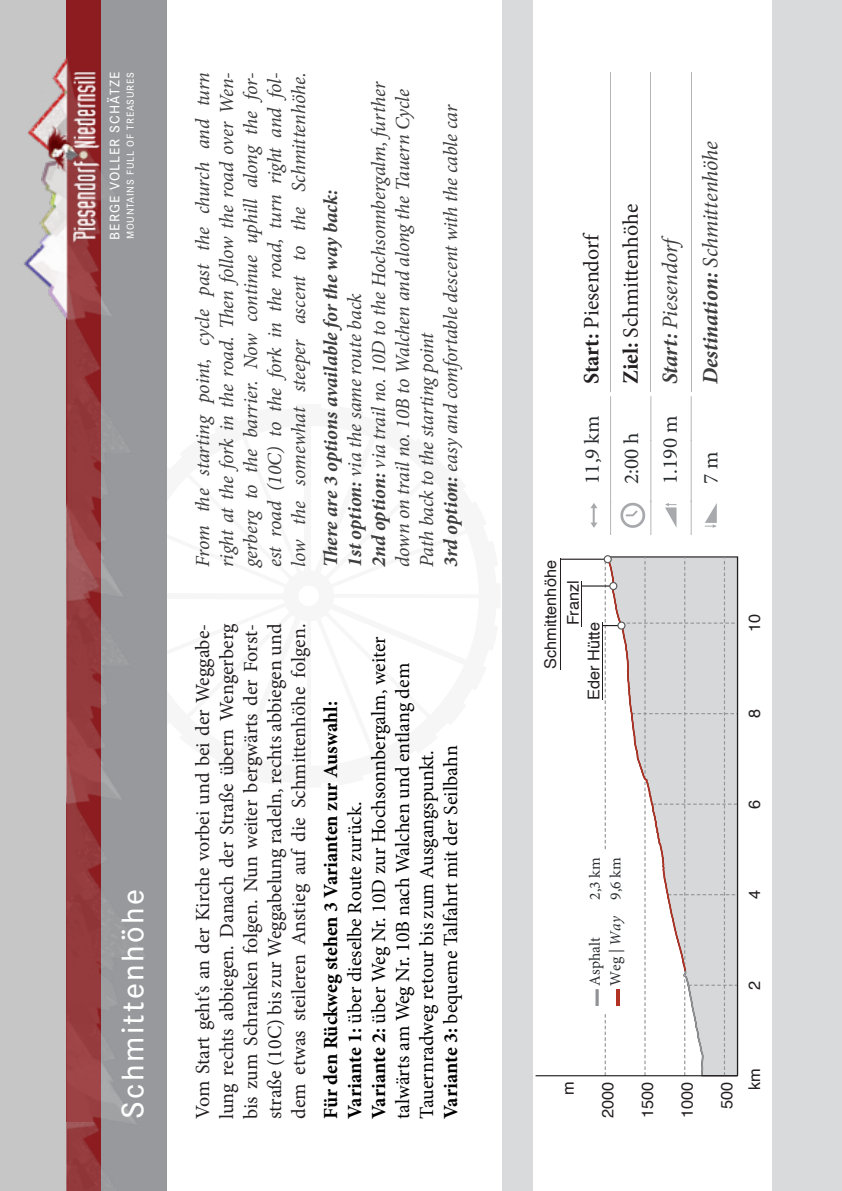
<style>
.page{position:relative;width:842px;height:1191px;background:#fff}
.page>*{position:absolute;margin:0;border:0;box-sizing:border-box;transform-origin:0 0}
.t1{font:500 32.4px "Corporate S Pro";letter-spacing:.075em;color:#fff}
.t2{font:italic 22px "Minion Pro";letter-spacing:-.01em;color:#3e3e3f}
.t3{font:22px "Minion Pro";color:#231f20}
.t4{font:21px/39.4px "Minion Pro";color:#292d2f}
.t5{font:italic 20px/24px "Minion Pro";letter-spacing:-.01em;color:#3e3e3f;text-align:justify}
.t6{font:20px/24px "Minion Pro";color:#231f20;text-align:justify}
.t7{font:20px/24px "Minion Pro";color:#000}
.t8{font:700 20px "Minion Pro";color:#000}
.t9{font:italic 700 20px "Minion Pro";letter-spacing:-.005em;color:#3e3e3f}
.t10{font:16.2px "Helvetica";color:#231f20}
.t11{font:15.4px/20.6px "Minion Pro";color:#292d2f}
.t12{font:500 14.4px "Corporate S Pro";letter-spacing:.075em;color:#fff}
.t13{font:500 10.4px "Corporate S Pro";letter-spacing:.075em;color:#fff}
.s1{font-weight:700}
.s2{font-style:italic}
</style>
<div class="page">
<div style="left:283px;top:570px;width:51px;height:51px;border:15px solid #231f20;border-radius:50%"></div>
<hr style="left:307px;top:613px;width:4px;height:162px;background:#f6f6f6">
<div style="left:305px;top:416px;width:6px;height:162px;background:#f6f6f6"></div>
<svg style="left:312px;top:570px;width:22px;height:51px"></svg>
<svg style="left:283px;top:570px;width:21px;height:51px"></svg>
<div style="left:95px;top:0;width:72px;height:1191px;background:#97999c"></div>
<div style="left:0;top:0;width:95px;height:1191px;background:#c6c6c7"></div>
<div style="left:502px;top:0;width:340px;height:1191px;background:#d9dadc"></div>
<div style="left:533px;top:0;width:240px;height:1191px;background:#fff"></div>
<hr style="left:737px;top:557px;width:1px;height:518px;background:#231f20">
<hr style="left:536px;top:1075px;width:201px;height:1px;background:#231f20">
<hr style="left:581px;top:580px;width:1px;height:46px;background:#231f20">
<hr style="left:560px;top:558px;width:1px;height:112px;background:#231f20">
<hr style="left:560px;top:558px;width:48px;height:2px;background:#231f20">
<hr style="left:582px;top:585px;width:33px;height:1px;background:#231f20">
<hr style="left:602px;top:622px;width:1px;height:78px;background:#231f20">
<svg style="left:603px;top:555px;width:134px;height:522px"></svg>
<div style="left:618px;top:622px;width:7px;height:7px;background:#fff;border-radius:50%"></div>
<div style="left:617px;top:621px;width:8px;height:8px;border:1px solid #57585a;border-radius:50%"></div>
<div style="left:604px;top:556px;width:7px;height:7px;background:#fff;border-radius:50%"></div>
<div style="left:604px;top:555px;width:8px;height:8px;border:1px solid #57585a;border-radius:50%"></div>
<div style="left:772px;top:0;width:70px;height:1191px;background:#d9dadc"></div>
<div style="left:582px;top:850px;width:46px;height:162px;background:#fff"></div>
<svg style="left:595px;top:989px;width:4px;height:17px"></svg>
<div style="left:616px;top:989px;width:3px;height:17px;border:2px solid #b23224"></div>
<hr style="left:610px;top:500px;width:1px;height:35px;background:#b4b7b7">
<hr style="left:610px;top:440px;width:1px;height:62px;background:#b4b7b7">
<hr style="left:610px;top:397px;width:1px;height:44px;background:#b4b7b7">
<hr style="left:650px;top:500px;width:1px;height:35px;background:#b4b7b7">
<hr style="left:650px;top:440px;width:1px;height:62px;background:#b4b7b7">
<hr style="left:650px;top:397px;width:1px;height:44px;background:#b4b7b7">
<hr style="left:691px;top:500px;width:1px;height:35px;background:#b4b7b7">
<hr style="left:691px;top:440px;width:1px;height:62px;background:#b4b7b7">
<hr style="left:691px;top:397px;width:1px;height:44px;background:#b4b7b7">
<svg style="left:590px;top:503px;width:7px;height:25px"></svg>
<svg style="left:620px;top:503px;width:25px;height:25px"></svg>
<svg style="left:665px;top:503px;width:11px;height:24px"></svg>
<svg style="left:705px;top:503px;width:12px;height:25px"></svg>
<hr style="left:691px;top:72px;width:1px;height:319px;background:#b3b6b6">
<hr style="left:650px;top:72px;width:1px;height:319px;background:#b3b6b6">
<hr style="left:610px;top:72px;width:1px;height:319px;background:#b3b6b6">
<div style="left:67px;top:0;width:34px;height:1191px;background:#8c1c1f"></div>
<img style="left:24px;top:49px;width:99px;height:449px">
<img style="left:66px;top:498px;width:75px;height:631px">
<img style="left:67px;top:1122px;width:74px;height:69px">
<img style="left:24px;top:69px;width:78px;height:176px">
<p class="t12" style="left:104px;top:240px;width:169px;rotate:-90deg">BERGE VOLLER SCHÄTZE</p>
<p class="t13" style="left:123px;top:239px;width:169px;rotate:-90deg">MOUNTAINS FULL OF TREASURES</p>
<p class="t5" style="left:191px;top:567px;width:496px;rotate:-90deg">From the starting point, cycle past the church and turn right at the fork in the road. Then follow the road over Wen&shy;gerberg to the barrier. Now continue uphill along the for&shy;est road (10C) to the fork in the road, turn right and fol&shy;low the somewhat steeper ascent to the Schmittenhöhe.</p>
<p class="t5" style="left:367px;top:567px;width:487px;text-align:left;rotate:-90deg"><span class="s1">2nd option:</span> via trail no. 10D to the Hochsonnbergalm, further down on trail no. 10B to Walchen and along the Tauern Cycle<br>Path back to the starting point</p>
<p class="t5" style="left:439px;top:567px;width:464px;rotate:-90deg"><span class="s1">3rd option:</span> easy and comfortable descent with the cable car</p>
<p class="t9" style="left:316px;top:567px;width:379px;rotate:-90deg">There are 3 options available for the way back:</p>
<p class="t5" style="left:343px;top:567px;width:275px;rotate:-90deg"><span class="s1">1st option:</span> via the same route back</p>
<p class="t1" style="left:108px;top:1119px;width:232px;rotate:-90deg">Schmittenhöhe</p>
<p class="t6" style="left:191px;top:1119px;width:496px;rotate:-90deg">Vom Start geht‘s an der Kirche vorbei und bei der Weggabe&shy;lung rechts abbiegen. Danach der Straße übern Wengerberg bis zum Schranken folgen. Nun weiter bergwärts der Forst&shy;straße (10C) bis zur Weggabelung radeln, rechts abbiegen und dem etwas steileren Anstieg auf die Schmittenhöhe folgen.</p>
<p class="t8" style="left:317px;top:1119px;width:419px;rotate:-90deg">Für den Rückweg stehen 3 Varianten zur Auswahl:</p>
<p class="t7" style="left:343px;top:1119px;width:319px;rotate:-90deg"><span class="s1">Variante 1:</span> über dieselbe Route zurück.</p>
<p class="t7" style="left:367px;top:1119px;width:484px;rotate:-90deg"><span class="s1">Variante 2:</span> über Weg Nr. 10D zur Hochsonnbergalm, weiter talwärts am Weg Nr. 10B nach Walchen und entlang dem<br>Tauernradweg retour bis zum Ausgangspunkt.</p>
<p class="t7" style="left:439px;top:1119px;width:375px;rotate:-90deg"><span class="s1">Variante 3:</span> bequeme Talfahrt mit der Seilbahn</p>
<p class="t3" style="left:577px;top:384px;width:154px;rotate:-90deg"><span class="s1">Start:</span> Piesendorf</p>
<p class="t3" style="left:616px;top:384px;width:182px;rotate:-90deg"><span class="s1">Ziel:</span> Schmittenhöhe</p>
<p class="t2" style="left:655px;top:384px;width:154px;rotate:-90deg"><span class="s1">Start:</span> Piesendorf</p>
<p class="t2" style="left:695px;top:384px;width:245px;rotate:-90deg"><span class="s1">Destination:</span> Schmittenhöhe</p>
<p class="t4" style="left:573px;top:484px;width:70px;rotate:-90deg">11,9 km<br>2:00 h<br>1.190 m<br>7 m</p>
<p class="t10" style="left:538px;top:669px;width:110px;rotate:-90deg">Schmittenhöhe</p>
<p class="t10" style="left:561px;top:625px;width:47px;rotate:-90deg">Franzl</p>
<p class="t10" style="left:581px;top:700px;width:79px;rotate:-90deg">Eder Hütte</p>
<p class="t10" style="left:742px;top:632px;width:20px;rotate:-90deg">10</p>
<p class="t10" style="left:742px;top:718px;width:11px;rotate:-90deg">8</p>
<p class="t11" style="left:585px;top:899px;width:44px;rotate:-90deg">2,3 km<br>9,6 km</p>
<p class="t11" style="left:585px;top:985px;width:72px;rotate:-90deg">Asphalt<br>Weg | <span class="s2">Way</span></p>
<p class="t10" style="left:742px;top:808px;width:11px;rotate:-90deg">6</p>
<p class="t10" style="left:742px;top:899px;width:11px;rotate:-90deg">4</p>
<p class="t10" style="left:742px;top:989px;width:11px;rotate:-90deg">2</p>
<p class="t10" style="left:555px;top:1095px;width:15px;rotate:-90deg">m</p>
<p class="t10" style="left:595px;top:1118px;width:38px;rotate:-90deg">2000</p>
<p class="t10" style="left:635px;top:1118px;width:38px;rotate:-90deg">1500</p>
<p class="t10" style="left:675px;top:1118px;width:38px;rotate:-90deg">1000</p>
<p class="t10" style="left:714px;top:1109px;width:29px;rotate:-90deg">500</p>
<p class="t10" style="left:742px;top:1090px;width:23px;rotate:-90deg">km</p>
</div>
